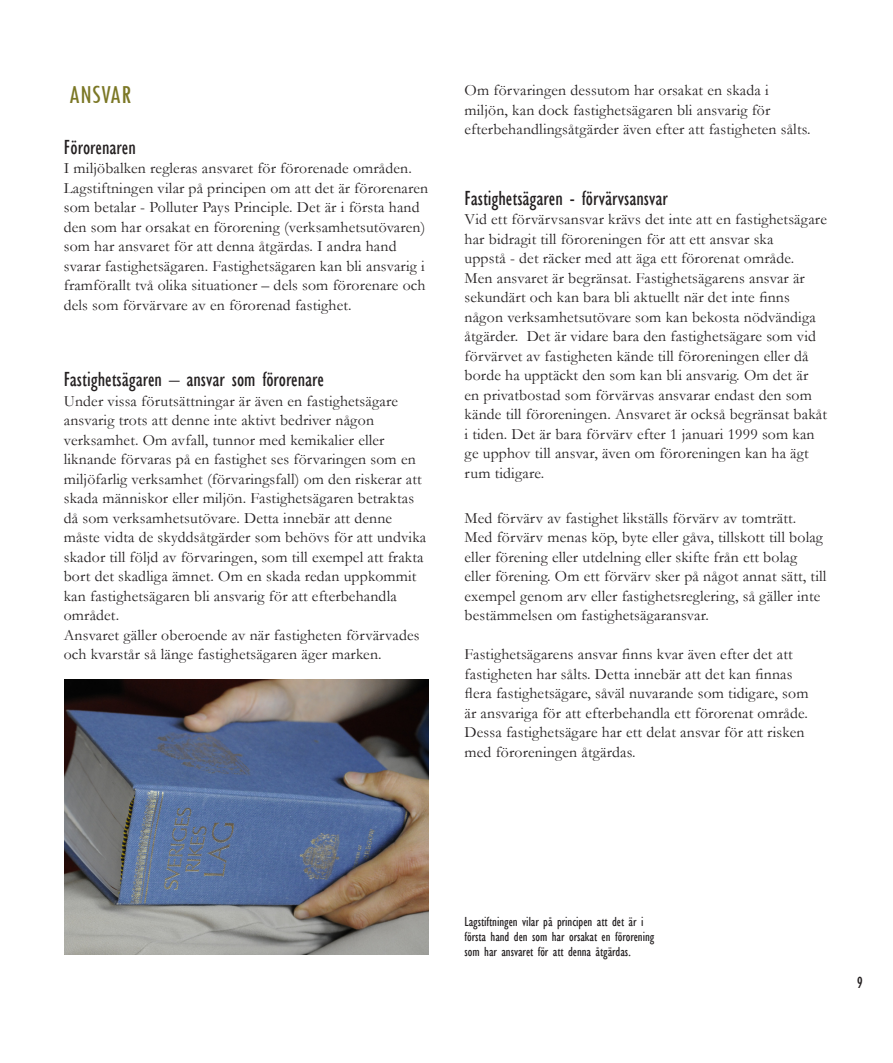
<style>
.page{position:relative;width:893px;height:1063px;background:#fff}
.page>*{position:absolute;margin:0;border:0;box-sizing:border-box;transform-origin:0 0}
.t1{font:condensed 27px "Tw Cen";color:#7b7725}
.t2{font:condensed 21px "Gill Sans";color:#231f20}
.t3{font:condensed 16.5px "Gill Sans";color:#231f20}
.t4{font:15.75px/19.5px "Garamond";letter-spacing:.01em;color:#231f20}
.t5{font:condensed 13.5px/15px "Gill Sans";color:#231f20}
</style>
<div class="page">
<img style="left:65px;top:679px;width:363px;height:276px">
<p class="t1" style="left:69px;top:78px;width:64px">ANSVAR</p>
<p class="t2" style="left:64px;top:134px;width:74px">Förorenaren</p>
<p class="t4" style="left:64px;top:158px;width:366px">I miljöbalken regleras ansvaret för förorenade områden.<br>Lagstiftningen vilar på principen om att det är förorenaren som betalar - Polluter Pays Principle. Det är i första hand den som har orsakat en förorening (verksamhetsutövaren) som har ansvaret för att denna åtgärdas. I andra hand svarar fastighetsägaren. Fastighetsägaren kan bli ansvarig i framförallt två olika situationer – dels som förorenare och dels som förvärvare av en förorenad fastighet.</p>
<p class="t2" style="left:64px;top:367px;width:262px">Fastighetsägaren – ansvar som förorenare</p>
<p class="t4" style="left:64px;top:391px;width:364px">Under vissa förutsättningar är även en fastighetsägare ansvarig trots att denne inte aktivt bedriver någon verksamhet. Om avfall, tunnor med kemikalier eller liknande förvaras på en fastighet ses förvaringen som en miljöfarlig verksamhet (förvaringsfall) om den riskerar att skada människor eller miljön. Fastighetsägaren betraktas då som verksamhetsutövare. Detta innebär att denne måste vidta de skyddsåtgärder som behövs för att undvika skador till följd av förvaringen, som till exempel att frakta bort det skadliga ämnet. Om en skada redan uppkommit kan fastighetsägaren bli ansvarig för att efterbehandla området.</p>
<p class="t4" style="left:64px;top:625px;width:357px">Ansvaret gäller oberoende av när fastigheten förvärvades och kvarstår så länge fastighetsägaren äger marken.</p>
<p class="t4" style="left:465px;top:80px;width:347px">Om förvaringen dessutom har orsakat en skada i miljön, kan dock fastighetsägaren bli ansvarig för efterbehandlingsåtgärder även efter att fastigheten sålts.</p>
<p class="t2" style="left:465px;top:186px;width:205px">Fastighetsägaren - förvärvsansvar</p>
<p class="t4" style="left:465px;top:209px;width:364px">Vid ett förvärvsansvar krävs det inte att en fastighetsägare har bidragit till föroreningen för att ett ansvar ska<br>uppstå - det räcker med att äga ett förorenat område.<br>Men ansvaret är begränsat. Fastighetsägarens ansvar är sekundärt och kan bara bli aktuellt när det inte finns någon verksamhetsutövare som kan bekosta nödvändiga åtgärder. Det är vidare bara den fastighetsägare som vid förvärvet av fastigheten kände till föroreningen eller då borde ha upptäckt den som kan bli ansvarig. Om det är<br>en privatbostad som förvärvas ansvarar endast den som kände till föroreningen. Ansvaret är också begränsat bakåt i tiden. Det är bara förvärv efter 1 januari 1999 som kan ge upphov till ansvar, även om föroreningen kan ha ägt rum tidigare.</p>
<p class="t4" style="left:465px;top:508px;width:363px">Med förvärv av fastighet likställs förvärv av tomträtt.<br>Med förvärv menas köp, byte eller gåva, tillskott till bolag eller förening eller utdelning eller skifte från ett bolag eller förening. Om ett förvärv sker på något annat sätt, till exempel genom arv eller fastighetsreglering, så gäller inte bestämmelsen om fastighetsägaransvar.</p>
<p class="t4" style="left:465px;top:644px;width:345px">Fastighetsägarens ansvar finns kvar även efter det att fastigheten har sålts. Detta innebär att det kan finnas flera fastighetsägare, såväl nuvarande som tidigare, som är ansvariga för att efterbehandla ett förorenat område.<br>Dessa fastighetsägare har ett delat ansvar för att risken med föroreningen åtgärdas.</p>
<p class="t5" style="left:465px;top:914px;width:191px">Lagstiftningen vilar på principen att det är i första hand den som har orsakat en förorening som har ansvaret för att denna åtgärdas.</p>
<p class="t3" style="left:857px;top:972px;width:8px">9</p>
</div>
